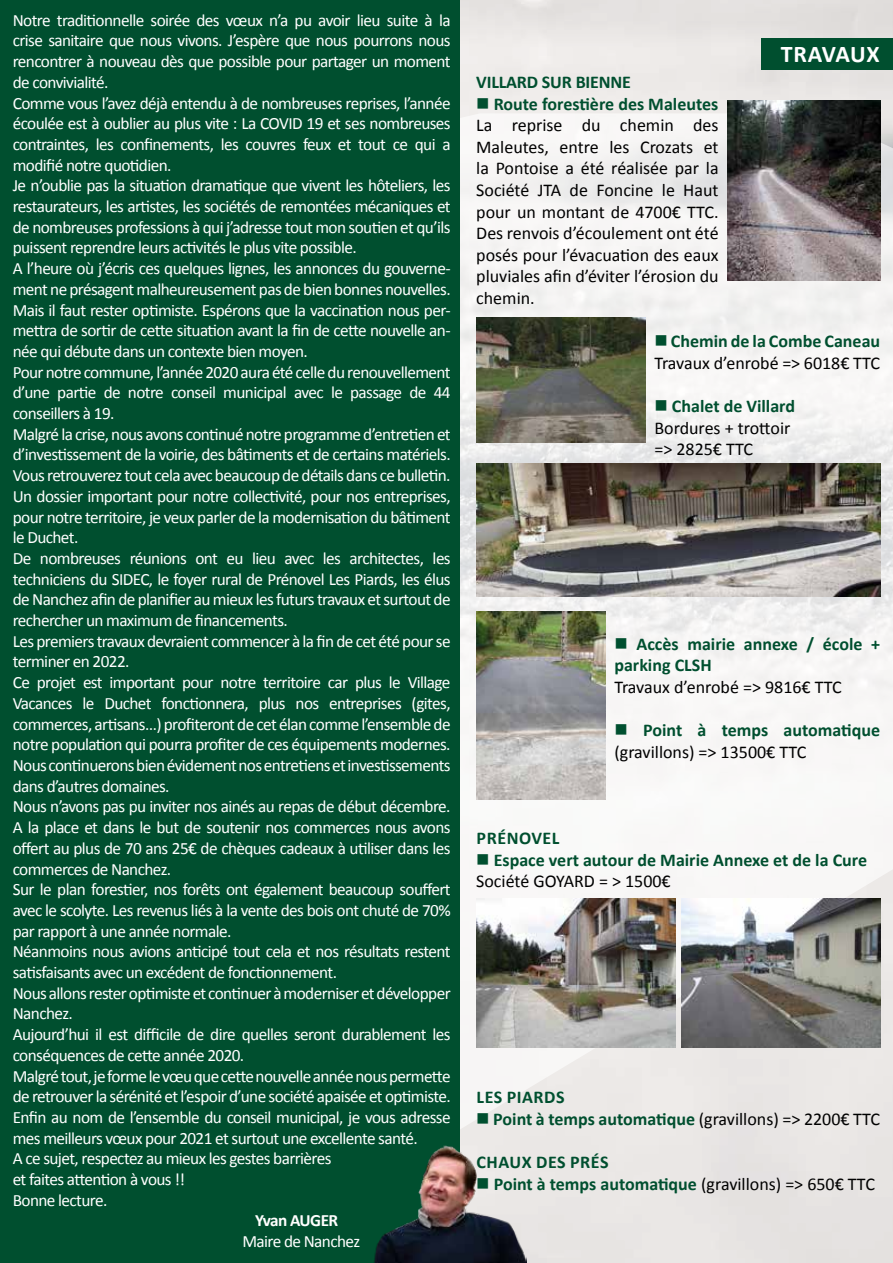
<style>
.page{position:relative;width:893px;height:1263px;background:#fff}
.page>*{position:absolute;margin:0;border:0;box-sizing:border-box;transform-origin:0 0}
.t1{font:700 24px "Calibri";letter-spacing:.02em;color:#fff}
.t2{font:18px/21.6px "Calibri";color:#000}
.t3{font:700 18px/21.6px "Calibri";color:#004f2f}
.t4{font:700 18px "Calibri";letter-spacing:.03em;color:#004f2f}
.t5{font:17.25px/20.7px "Calibri";letter-spacing:-.035em;color:#fff}
.t6{font:700 17.25px "Calibri";letter-spacing:-.035em;color:#fff}
.s1{color:#004f2f}
.s2{font-weight:700;color:#004f2f}
.s3{font-weight:400;color:#000}
</style>
<div class="page">
<img style="left:459px;top:0;width:434px;height:1263px">
<svg style="left:459px;top:113px;width:434px;height:1137px;fill:#f5f4f4"></svg>
<div style="left:0;top:0;width:459px;height:1263px;background:#004f2f"></div>
<img style="left:727px;top:100px;width:153px;height:181px">
<img style="left:476px;top:318px;width:170px;height:125px">
<img style="left:476px;top:464px;width:404px;height:132px">
<img style="left:476px;top:611px;width:130px;height:188px">
<img style="left:477px;top:898px;width:198px;height:149px">
<img style="left:682px;top:898px;width:198px;height:149px">
<div style="left:761px;top:38px;width:132px;height:31px;background:#004f2f"></div>
<img style="left:374px;top:1132px;width:152px;height:131px">
<p class="t5" style="left:13px;top:9px;width:439px">Notre traditionnelle soirée des vœux n’a pu avoir lieu suite à la crise sanitaire que nous vivons. J’espère que nous pourrons nous rencontrer à nouveau dès que possible pour partager un moment de convivialité.<br>Comme vous l’avez déjà entendu à de nombreuses reprises, l’année écoulée est à oublier au plus vite : La COVID 19 et ses nombreuses contraintes, les confinements, les couvres feux et tout ce qui a modifié notre quotidien.<br>Je n’oublie pas la situation dramatique que vivent les hôteliers, les restaurateurs, les artistes, les sociétés de remontées mécaniques et de nombreuses professions à qui j’adresse tout mon soutien et qu’ils puissent reprendre leurs activités le plus vite possible.<br>A l’heure où j’écris ces quelques lignes, les annonces du gouverne&shy;ment ne présagent malheureusement pas de bien bonnes nouvelles.<br>Mais il faut rester optimiste. Espérons que la vaccination nous per&shy;mettra de sortir de cette situation avant la fin de cette nouvelle an&shy;née qui débute dans un contexte bien moyen.<br>Pour notre commune, l’année 2020 aura été celle du renouvellement d’une partie de notre conseil municipal avec le passage de 44 conseillers à 19.<br>Malgré la crise, nous avons continué notre programme d’entretien et d’investissement de la voirie, des bâtiments et de certains matériels.<br>Vous retrouverez tout cela avec beaucoup de détails dans ce bulletin.<br>Un dossier important pour notre collectivité, pour nos entreprises, pour notre territoire, je veux parler de la modernisation du bâtiment le Duchet.<br>De nombreuses réunions ont eu lieu avec les architectes, les techniciens du SIDEC, le foyer rural de Prénovel Les Piards, les élus de Nanchez afin de planifier au mieux les futurs travaux et surtout de rechercher un maximum de financements.<br>Les premiers travaux devraient commencer à la fin de cet été pour se terminer en 2022.<br>Ce projet est important pour notre territoire car plus le Village Vacances le Duchet fonctionnera, plus nos entreprises (gites, commerces, artisans…) profiteront de cet élan comme l’ensemble de notre population qui pourra profiter de ces équipements modernes.<br>Nous continuerons bien évidement nos entretiens et investissements dans d’autres domaines.<br>Nous n’avons pas pu inviter nos ainés au repas de début décembre.<br>A la place et dans le but de soutenir nos commerces nous avons offert au plus de 70 ans 25€ de chèques cadeaux à utiliser dans les commerces de Nanchez.<br>Sur le plan forestier, nos forêts ont également beaucoup souffert avec le scolyte. Les revenus liés à la vente des bois ont chuté de 70% par rapport à une année normale.<br>Néanmoins nous avions anticipé tout cela et nos résultats restent satisfaisants avec un excédent de fonctionnement.<br>Nous allons rester optimiste et continuer à moderniser et développer Nanchez.<br>Aujourd’hui il est difficile de dire quelles seront durablement les conséquences de cette année 2020.<br>Malgré tout, je forme le vœu que cette nouvelle année nous permette de retrouver la sérénité et l’espoir d’une société apaisée et optimiste.<br>Enfin au nom de l’ensemble du conseil municipal, je vous adresse mes meilleurs vœux pour 2021 et surtout une excellente santé.<br>A ce sujet, respectez au mieux les gestes barrières<br>et faites attention à vous !!<br>Bonne lecture.</p>
<p class="t6" style="left:255px;top:1210px;width:85px">Yvan AUGER</p>
<p class="t5" style="left:242px;top:1230px;width:119px">Maire de Nanchez</p>
<h1 class="t1" style="left:781px;top:39px;width:100px">TRAVAUX</h1>
<p class="t3" style="left:476px;top:70px;width:156px">VILLARD SUR BIENNE</p>
<p class="t2" style="left:476px;top:92px;width:244px;text-align:justify"><span class="s1">■</span> <span class="s2">Route forestière des Maleutes </span>La reprise du chemin des Maleutes, entre les Crozats et la Pontoise a été réalisée par la Société JTA de Foncine le Haut pour un montant de 4700€ TTC.<br>Des renvois d’écoulement ont été posés pour l’évacuation des eaux pluviales afin d’éviter l’érosion du chemin.</p>
<p class="t2" style="left:654px;top:329px;width:227px"><span class="s1">■</span> <span class="s2">Chemin de la Combe Caneau<br></span>Travaux d’enrobé =&gt; 6018€ TTC</p>
<p class="t2" style="left:654px;top:394px;width:142px"><span class="s1">■</span> <span class="s2">Chalet de Villard<br></span>Bordures + trottoir =&gt; 2825€ TTC</p>
<p class="t3" style="left:614px;top:632px;width:267px">■ Accès mairie annexe / école + parking CLSH</p>
<p class="t2" style="left:614px;top:675px;width:229px">Travaux d’enrobé =&gt; 9816€ TTC</p>
<p class="t2" style="left:614px;top:718px;width:267px"><span class="s1">■</span> <span class="s2">Point à temps automatique </span>(gravillons) =&gt; 13500€ TTC</p>
<p class="t4" style="left:477px;top:827px;width:84px">PRÉNOVEL</p>
<p class="t3" style="left:476px;top:848px;width:392px">■ Espace vert autour de Mairie Annexe et de la Cure<br><span class="s3">Société GOYARD = &gt; 1500€</span></p>
<p class="t4" style="left:477px;top:1086px;width:90px">LES PIARDS</p>
<p class="t3" style="left:476px;top:1107px;width:405px">■ Point à temps automatique <span class="s3">(gravillons) =&gt; 2200€ TTC</span></p>
<p class="t4" style="left:477px;top:1151px;width:133px">CHAUX DES PRÉS</p>
<p class="t3" style="left:476px;top:1172px;width:400px">■ Point à temps automatique <span class="s3">(gravillons) =&gt; 650€ TTC</span></p>
</div>
